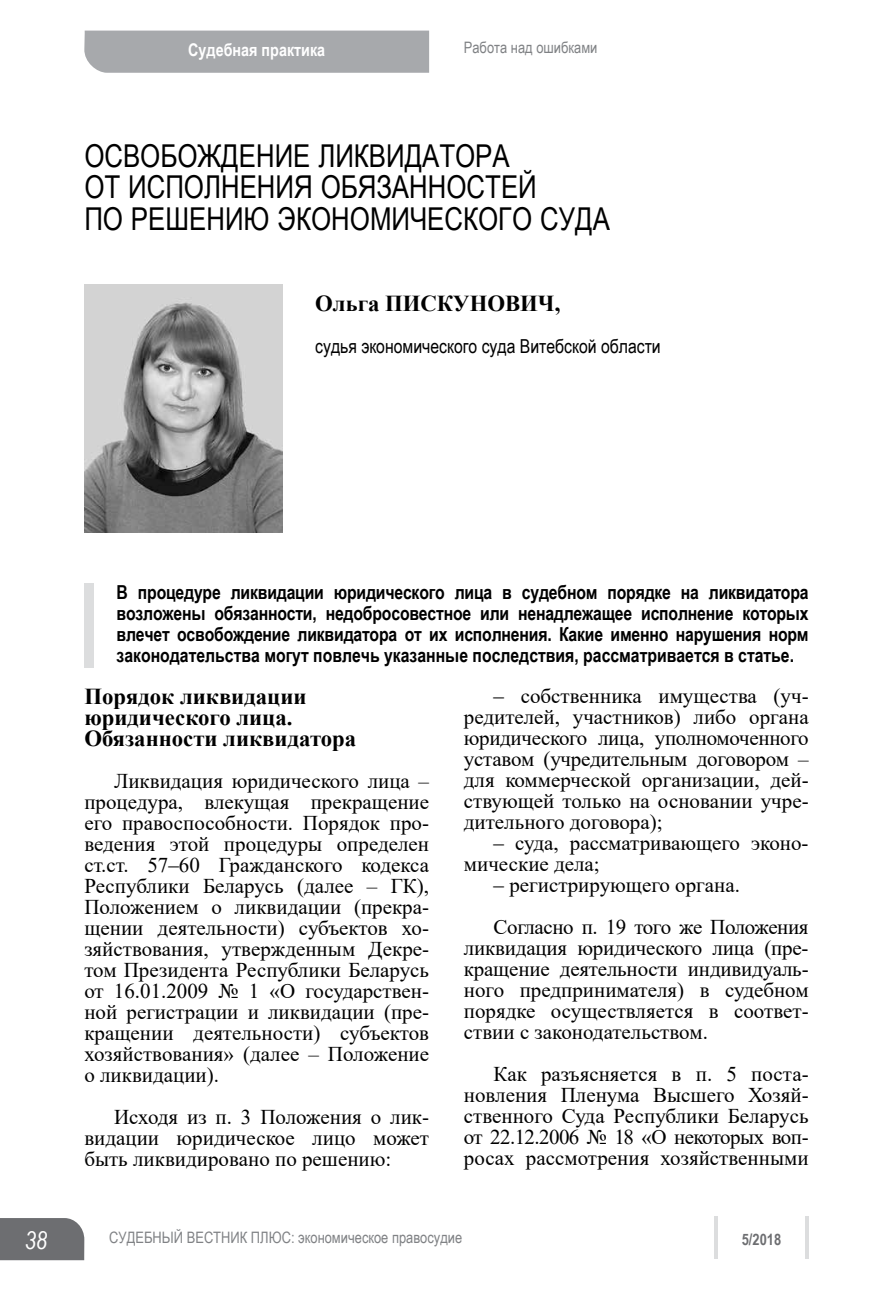
<style>
.page{position:relative;width:893px;height:1290px;background:#fff}
.page>*{position:absolute;margin:0;border:0;box-sizing:border-box;transform-origin:0 0}
.t1{font:31.5px/31.5px "Arial Narrow";color:#000}
.t2{font:italic 24.5px "Arial Narrow";color:#fff}
.t3{font:700 22.75px/21px "Times New Roman";color:#000}
.t4{font:21px/21px "Times New Roman";color:#000;text-align:justify}
.t5{font:700 19.25px/21px "Arial Narrow";color:#000;text-align:justify}
.t6{font:19.25px "Arial Narrow";color:#000}
.t7{font:700 17.5px "Arial Narrow";color:#fff}
.t8{font:15.75px "Arial Narrow";color:#808285}
.t9{font:700 15.75px "Arial Narrow";color:#6d6e71}
</style>
<div class="page">
<div style="left:84px;top:31px;width:345px;height:42px;background:#a7a9ac"></div>
<div style="left:0;top:1218px;width:84px;height:42px;background:#6d6e71"></div>
<hr style="left:805px;top:1216px;width:4px;height:43px;background:#dcddde">
<hr style="left:714px;top:1216px;width:4px;height:43px;background:#dcddde">
<img style="left:84px;top:284px;width:199px;height:249px">
<div style="left:84px;top:583px;width:10px;height:85px;background:#dcddde"></div>
<p class="t7" style="left:188px;top:36px;width:138px">Судебная практика</p>
<p class="t8" style="left:464px;top:36px;width:135px">Работа над ошибками</p>
<h1 class="t1" style="left:84px;top:139px;width:527px">ОСВОБОЖДЕНИЕ ЛИКВИДАТОРА<br>ОТ ИСПОЛНЕНИЯ ОБЯЗАННОСТЕЙ<br>ПО РЕШЕНИЮ ЭКОНОМИЧЕСКОГО СУДА</h1>
<p class="t3" style="left:315px;top:292px;width:247px">Ольга ПИСКУНОВИЧ,</p>
<p class="t6" style="left:315px;top:332px;width:347px">судья экономического суда Витебской области</p>
<p class="t5" style="left:117px;top:581px;width:694px">В процедуре ликвидации юридического лица в судебном порядке на ликвидатора возложены обязанности, недобросовестное или ненадлежащее исполнение которых влечет освобождение ликвидатора от их исполнения. Какие именно нарушения норм законодательства могут повлечь указанные последствия, рассматривается в статье.</p>
<p class="t3" style="left:84px;top:685px;width:273px">Порядок ликвидации юридического лица.<br>Обязанности ликвидатора</p>
<p class="t4" style="left:84px;top:769px;width:346px;text-indent:30px">Ликвидация юридического лица – процедура, влекущая прекращение его правоспособности. Порядок про&shy;ведения этой процедуры определен ст.ст. 57‒60 Гражданского кодекса Республики Беларусь (далее – ГК), Положением о ликвидации (прекра&shy;щении деятельности) субъектов хо&shy;зяйствования, утвержденным Декре&shy;том Президента Республики Беларусь от 16.01.2009 № 1 «О государствен&shy;ной регистрации и ликвидации (пре&shy;кращении деятельности) субъектов хозяйствования» (далее – Положение о ликвидации).</p>
<p class="t4" style="left:84px;top:1106px;width:346px;text-indent:30px">Исходя из п. 3 Положения о лик&shy;видации юридическое лицо может быть ликвидировано по решению:</p>
<p class="t4" style="left:464px;top:684px;width:346px;text-indent:30px">‒ собственника имущества (уч&shy;редителей, участников) либо органа юридического лица, уполномоченного уставом (учредительным договором – для коммерческой организации, дей&shy;ствующей только на основании учре&shy;дительного договора);</p>
<p class="t4" style="left:494px;top:831px;width:316px">‒ суда, рассматривающего эконо-</p>
<p class="t4" style="left:464px;top:852px;width:137px">мические дела;</p>
<p class="t4" style="left:494px;top:873px;width:248px">‒ регистрирующего органа.</p>
<p class="t4" style="left:464px;top:915px;width:346px;text-indent:30px">Согласно п. 19 того же Положения ликвидация юридического лица (пре&shy;кращение деятельности индивидуаль&shy;ного предпринимателя) в судебном порядке осуществляется в соответ&shy;ствии с законодательством.</p>
<p class="t4" style="left:464px;top:1063px;width:346px;text-indent:30px">Как разъясняется в п. 5 поста&shy;новления Пленума Высшего Хозяй&shy;ственного Суда Республики Беларусь от 22.12.2006 № 18 «О некоторых воп&shy;росах рассмотрения хозяйственными</p>
<p class="t2" style="left:25px;top:1223px;width:24px">38</p>
<p class="t8" style="left:109px;top:1225px;width:355px">СУДЕБНЫЙ ВЕСТНИК ПЛЮС: экономическое правосудие</p>
<p class="t9" style="left:742px;top:1228px;width:41px">5/2018</p>
</div>
